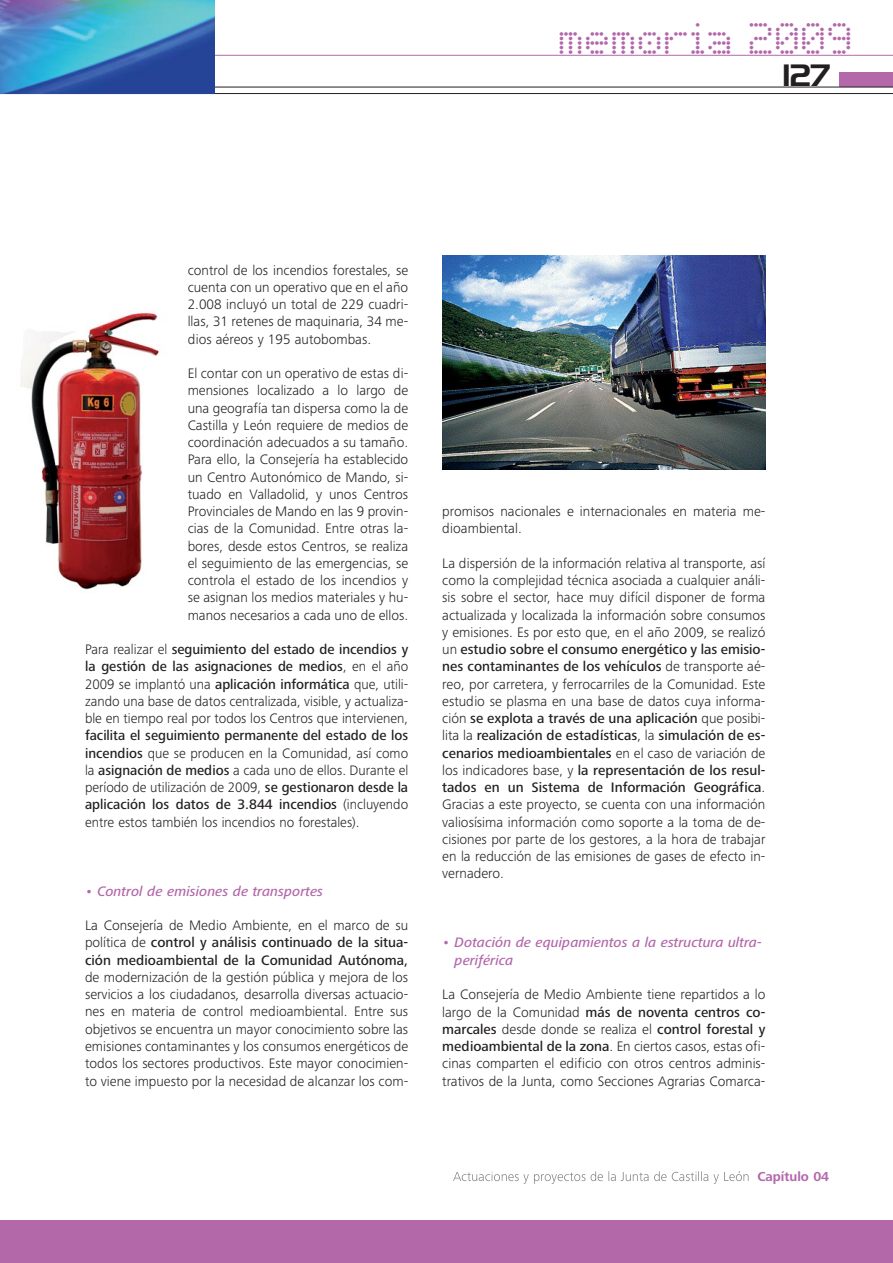
<style>
.page{position:relative;width:893px;height:1263px;background:#fff}
.page>*{position:absolute;margin:0;border:0;box-sizing:border-box;transform-origin:0 0}
.t1{font:36px "Basicdots";color:#b368aa}
.t2{font:30px "Handel Gothic BT";color:#231f20}
.t3{font:300 14.25px/17.2px "Frutiger Next Pro";color:#231f20;text-align:justify}
.t4{font:500 14.25px/17.2px "Frutiger Next Pro";color:#231f20;text-align:justify}
.t5{font:italic 500 14.25px/17.2px "Frutiger Next Pro";color:#b368aa}
.t6{font:700 13.5px "Frutiger Next Pro";color:#b368aa}
.s1{font-weight:500}
.s2{font-weight:300}
</style>
<div class="page">
<div style="left:839px;top:72px;width:54px;height:15px;background:#b368aa"></div>
<svg style="left:453px;top:1171px;width:98px;height:13px"></svg>
<hr style="left:0;top:93px;width:893px;height:1px;background:#231f20">
<hr style="left:0;top:55px;width:893px;height:1px;background:#b368aa">
<div style="left:0;top:1220px;width:893px;height:43px;background:#b368aa"></div>
<hr style="left:0;top:87px;width:893px;height:1px;background:#231f20">
<img style="left:0;top:0;width:214px;height:94px">
<img style="left:21px;top:312px;width:138px;height:278px">
<img style="left:442px;top:255px;width:323px;height:215px">
<h1 class="t1" style="left:560px;top:23px;width:296px">memoria 2009</h1>
<h2 class="t2" style="left:782px;top:64px;width:49px">127</h2>
<p class="t3" style="left:188px;top:262px;width:222px">control de los incendios forestales, se cuenta con un operativo que en el año 2.008 incluyó un total de 229 cuadri&shy;llas, 31 retenes de maquinaria, 34 me&shy;dios aéreos y 195 autobombas.</p>
<p class="t3" style="left:188px;top:366px;width:222px">El contar con un operativo de estas di&shy;mensiones localizado a lo largo de una geografía tan dispersa como la de Castilla y León requiere de medios de coordinación adecuados a su tamaño.<br>Para ello, la Consejería ha establecido un Centro Autonómico de Mando, si&shy;tuado en Valladolid, y unos Centros Provinciales de Mando en las 9 provin&shy;cias de la Comunidad. Entre otras la&shy;bores, desde estos Centros, se realiza el seguimiento de las emergencias, se controla el estado de los incendios y se asignan los medios materiales y hu&shy;manos necesarios a cada uno de ellos.</p>
<p class="t3" style="left:85px;top:642px;width:325px">Para realizar el <span class="s1">seguimiento del estado de incendios y la gestión de las asignaciones de medios</span>, en el año 2009 se implantó una <span class="s1">aplicación informática</span> que, utili&shy;zando una base de datos centralizada, visible, y actualiza&shy;ble en tiempo real por todos los Centros que intervienen,</p>
<p class="t3" style="left:85px;top:728px;width:325px"><span class="s1">facilita el seguimiento permanente del estado de los incendios</span> que se producen en la Comunidad, así como la <span class="s1">asignación de medios</span> a cada uno de ellos. Durante el período de utilización de 2009, <span class="s1">se gestionaron desde la aplicación los datos de 3.844 incendios</span> (incluyendo entre estos también los incendios no forestales).</p>
<p class="t5" style="left:85px;top:883px;width:240px">• Control de emisiones de transportes</p>
<p class="t4" style="left:85px;top:918px;width:325px"><span class="s2">La Consejería de Medio Ambiente, en el marco de su política de</span> control y análisis continuado de la situa&shy;ción medioambiental de la Comunidad Autónoma,</p>
<p class="t3" style="left:85px;top:970px;width:325px">de modernización de la gestión pública y mejora de los servicios a los ciudadanos, desarrolla diversas actuacio&shy;nes en materia de control medioambiental. Entre sus objetivos se encuentra un mayor conocimiento sobre las emisiones contaminantes y los consumos energéticos de todos los sectores productivos. Este mayor conocimien&shy;to viene impuesto por la necesidad de alcanzar los com-</p>
<p class="t3" style="left:442px;top:504px;width:325px">promisos nacionales e internacionales en materia me&shy;dioambiental.</p>
<p class="t3" style="left:442px;top:556px;width:325px">La dispersión de la información relativa al transporte, así como la complejidad técnica asociada a cualquier análi&shy;sis sobre el sector, hace muy difícil disponer de forma actualizada y localizada la información sobre consumos y emisiones. Es por esto que, en el año 2009, se realizó un <span class="s1">estudio sobre el consumo energético y las emisio&shy;nes contaminantes de los vehículos</span> de transporte aé&shy;reo, por carretera, y ferrocarriles de la Comunidad. Este estudio se plasma en una base de datos cuya informa&shy;ción <span class="s1">se explota a través de una aplicación</span> que posibi&shy;lita la <span class="s1">realización de estadísticas</span>, la <span class="s1">simulación de es&shy;cenarios medioambientales</span> en el caso de variación de los indicadores base, y <span class="s1">la representación de los resul&shy;tados en un Sistema de Información Geográfica</span>.<br>Gracias a este proyecto, se cuenta con una información valiosísima información como soporte a la toma de de&shy;cisiones por parte de los gestores, a la hora de trabajar en la reducción de las emisiones de gases de efecto in&shy;vernadero.</p>
<p class="t5" style="left:455px;top:935px;width:309px;text-indent:-12px">• Dotación de equipamientos a la estructura ultra&shy;periférica</p>
<p class="t3" style="left:442px;top:987px;width:325px">La Consejería de Medio Ambiente tiene repartidos a lo largo de la Comunidad <span class="s1">más de noventa centros co&shy;marcales</span> desde donde se realiza el <span class="s1">control forestal y medioambiental de la zona</span>. En ciertos casos, estas ofi&shy;cinas comparten el edificio con otros centros adminis&shy;trativos de la Junta, como Secciones Agrarias Comarca-</p>
<p class="t6" style="left:757px;top:1170px;width:73px">Capítulo 04</p>
</div>
